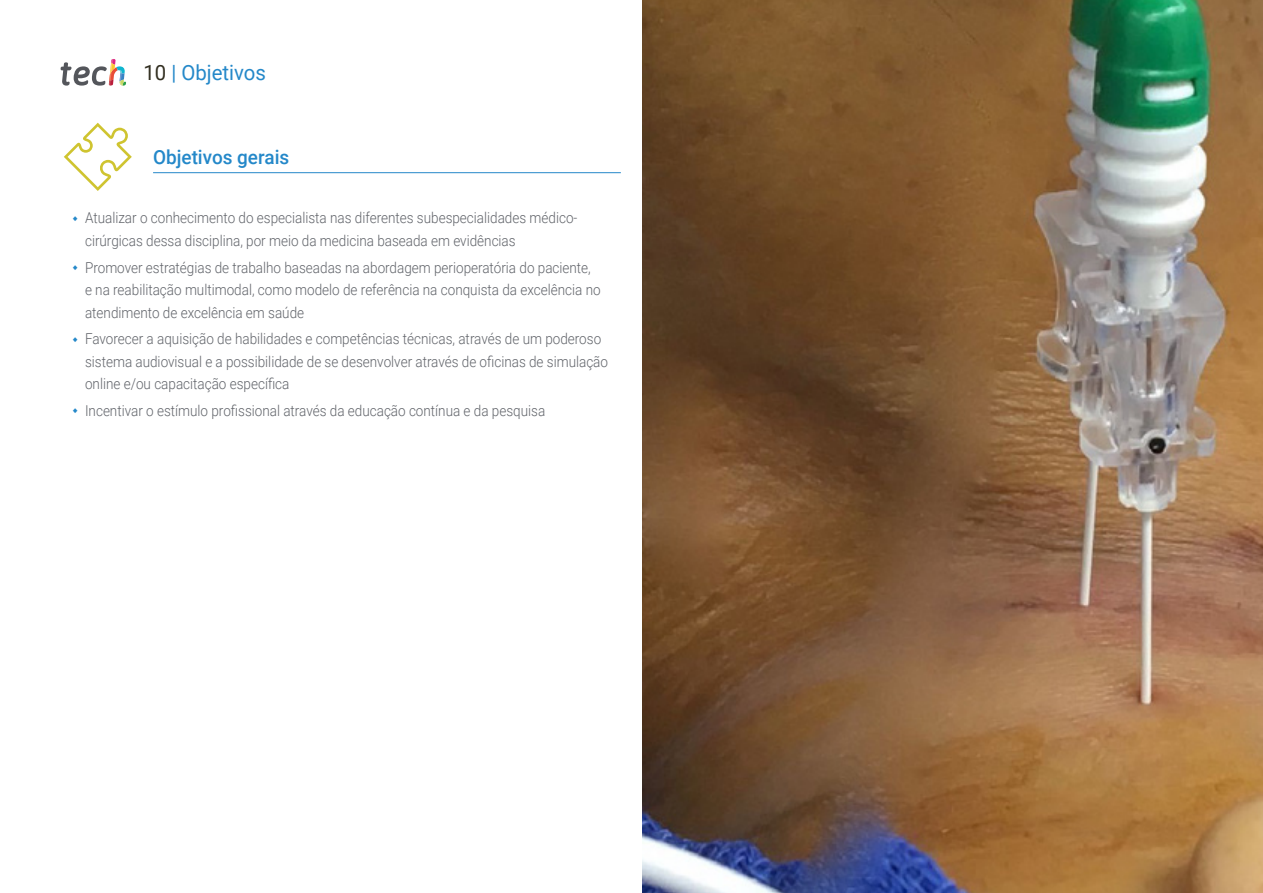
<style>
.page{position:relative;width:1263px;height:893px;background:#fff}
.page>*{position:absolute;margin:0;border:0;box-sizing:border-box;transform-origin:0 0}
.t1{font:21px "Roboto";color:#2488c9}
.t2{font:500 19.5px "Roboto";color:#2488c9}
.t3{font:300 15px/22.5px "Roboto";color:#61646a;scale:.9 1}
.s1{color:#312e20}
</style>
<div class="page">
<img style="left:642px;top:0;width:621px;height:893px">
<hr style="left:153px;top:172px;width:468px;height:1px;background:#2488c9">
<svg style="left:64px;top:123px;width:68px;height:68px"></svg>
<svg style="left:61px;top:59px;width:65px;height:27px"></svg>
<h1 class="t1" style="left:144px;top:57px;width:124px"><span class="s1">10</span> | Objetivos</h1>
<h2 class="t2" style="left:153px;top:144px;width:138px">Objetivos gerais</h2>
<p class="t3" style="left:85px;top:206px;width:549px">Atualizar o conhecimento do especialista nas diferentes subespecialidades médico&shy;cirúrgicas dessa disciplina, por meio da medicina baseada em evidências</p>
<p class="t3" style="left:85px;top:255px;width:574px">Promover estratégias de trabalho baseadas na abordagem perioperatória do paciente, e na reabilitação multimodal, como modelo de referência na conquista da excelência no atendimento de excelência em saúde</p>
<p class="t3" style="left:85px;top:327px;width:583px">Favorecer a aquisição de habilidades e competências técnicas, através de um poderoso sistema audiovisual e a possibilidade de se desenvolver através de oficinas de simulação online e/ou capacitação específica</p>
<p class="t3" style="left:85px;top:399px;width:513px">Incentivar o estímulo profissional através da educação contínua e da pesquisa</p>
</div>
